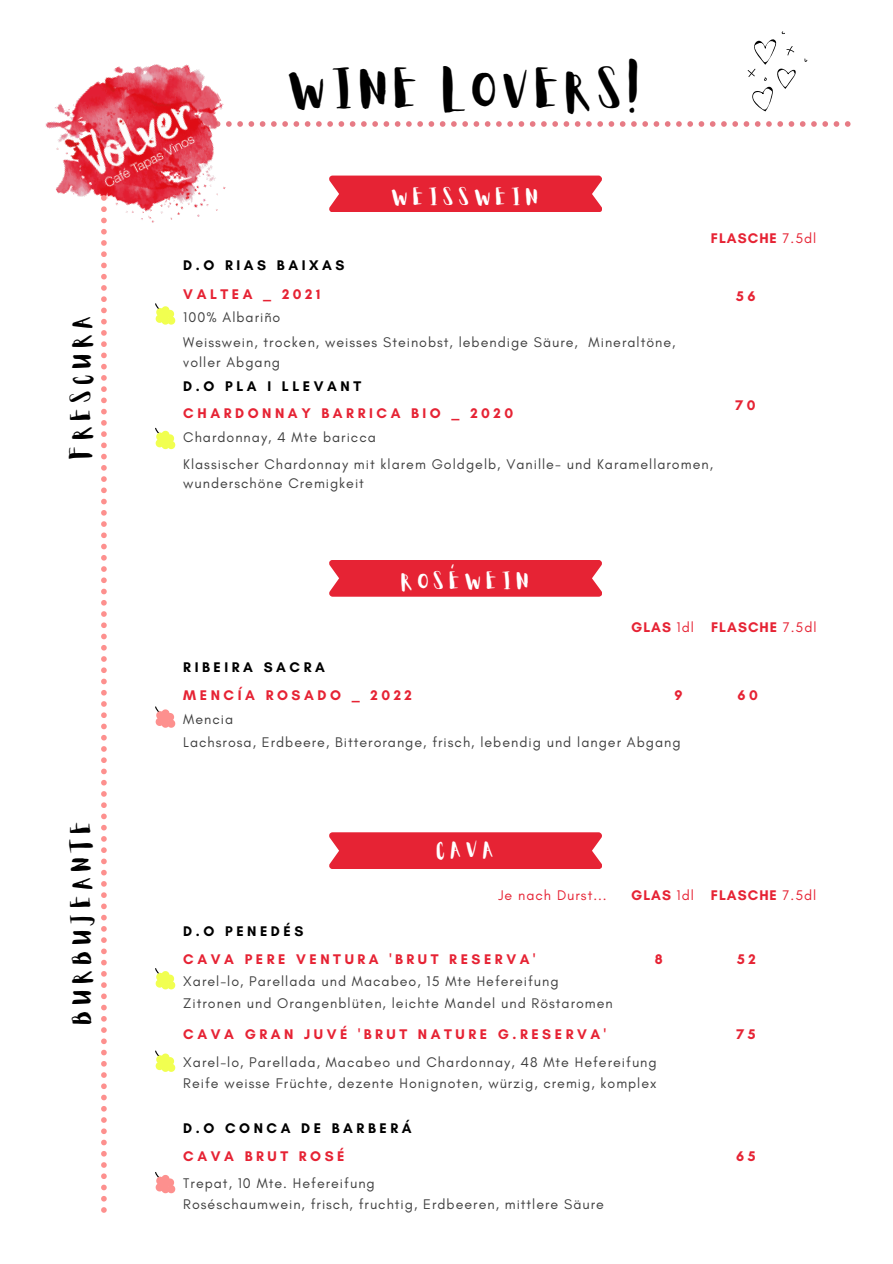
<style>
.page{position:relative;width:893px;height:1264px;background:#fff}
.page>*{position:absolute;margin:0;border:0;box-sizing:border-box;transform-origin:0 0}
.t1{font:45px "Aloja Extended";letter-spacing:.11em;color:#000}
.t2{font:22.5px "Aloja Extended";letter-spacing:.24em;color:#000}
.t3{font:19.5px "Aloja Extended";letter-spacing:.24em;color:#fff}
.t4{font:14.25px/19px "Glacial Indifference";letter-spacing:.07em;color:#3f3f3f}
.t5{font:700 14.25px "Glacial Indifference";letter-spacing:.25em;color:#e62334}
.t6{font:700 14.25px "Glacial Indifference";letter-spacing:.25em;color:#000}
.t7{font:700 14.25px "Glacial Indifference";letter-spacing:.07em;color:#e62334}
.t8{font:14.25px "Glacial Indifference";letter-spacing:.07em;color:#e62334}
.s1{font-weight:400}
</style>
<div class="page">
<svg style="left:271px;top:121px;width:579px;height:6px"></svg>
<img style="left:45px;top:64px;width:221px;height:159px">
<div style="left:329px;top:175px;width:273px;height:37px;background:#e62334"></div>
<div style="left:329px;top:560px;width:273px;height:36px;background:#e62334"></div>
<div style="left:329px;top:832px;width:273px;height:37px;background:#e62334"></div>
<svg style="left:101px;top:195px;width:6px;height:1017px"></svg>
<svg style="left:747px;top:70px;width:8px;height:7px"></svg>
<svg style="left:751px;top:31px;width:45px;height:80px"></svg>
<svg style="left:155px;top:706px;width:20px;height:21px"></svg>
<svg style="left:155px;top:428px;width:20px;height:21px"></svg>
<svg style="left:155px;top:303px;width:20px;height:21px"></svg>
<svg style="left:155px;top:968px;width:20px;height:21px"></svg>
<svg style="left:155px;top:1050px;width:20px;height:21px"></svg>
<svg style="left:155px;top:1172px;width:20px;height:21px"></svg>
<p class="t2" style="left:72px;top:458px;width:145px;rotate:-90deg">FRESCURA</p>
<p class="t2" style="left:72px;top:1023px;width:204px;rotate:-90deg">BURBUJEANTE</p>
<p class="t1" style="left:289px;top:71px;width:354px">WINE LOVERS!</p>
<p class="t6" style="left:183px;top:256px;width:163px">D.O RIAS BAIXAS</p>
<p class="t3" style="left:392px;top:188px;width:149px">WEISSWEIN</p>
<p class="t7" style="left:710px;top:230px;width:107px">FLASCHE <span class="s1">7.5dl</span></p>
<p class="t5" style="left:183px;top:285px;width:139px">VALTEA _ 2021</p>
<p class="t5" style="left:736px;top:288px;width:21px">56</p>
<p class="t4" style="left:183px;top:308px;width:99px">100% Albariño</p>
<p class="t4" style="left:183px;top:333px;width:493px">Weisswein, trocken, weisses Steinobst, lebendige Säure, Mineraltöne, voller Abgang</p>
<p class="t6" style="left:183px;top:377px;width:179px">D.O PLA I LLEVANT</p>
<p class="t5" style="left:183px;top:405px;width:331px">CHARDONNAY BARRICA BIO _ 2020</p>
<p class="t4" style="left:183px;top:427px;width:194px">Chardonnay, 4 Mte baricca</p>
<p class="t4" style="left:183px;top:454px;width:531px">Klassischer Chardonnay mit klarem Goldgelb, Vanille- und Karamellaromen, wunderschöne Cremigkeit</p>
<p class="t5" style="left:735px;top:397px;width:22px">70</p>
<p class="t3" style="left:401px;top:572px;width:130px">ROSÉWEIN</p>
<p class="t6" style="left:183px;top:659px;width:143px">RIBEIRA SACRA</p>
<p class="t5" style="left:183px;top:686px;width:230px">MENCÍA ROSADO _ 2022</p>
<p class="t4" style="left:183px;top:709px;width:51px">Mencia</p>
<p class="t5" style="left:631px;top:619px;width:64px">GLAS <span class="s1">1dl</span></p>
<p class="t5" style="left:674px;top:686px;width:10px">9</p>
<p class="t4" style="left:183px;top:733px;width:498px">Lachsrosa, Erdbeere, Bitterorange, frisch, lebendig und langer Abgang</p>
<p class="t7" style="left:711px;top:619px;width:107px">FLASCHE <span class="s1">7.5dl</span></p>
<p class="t5" style="left:737px;top:686px;width:22px">60</p>
<p class="t3" style="left:436px;top:840px;width:59px">CAVA</p>
<p class="t6" style="left:183px;top:922px;width:122px">D.O PENEDÉS</p>
<p class="t8" style="left:498px;top:886px;width:110px">Je nach Durst...</p>
<p class="t5" style="left:631px;top:886px;width:64px">GLAS <span class="s1">1dl</span></p>
<p class="t7" style="left:710px;top:886px;width:107px">FLASCHE <span class="s1">7.5dl</span></p>
<p class="t5" style="left:183px;top:950px;width:353px">CAVA PERE VENTURA 'BRUT RESERVA'</p>
<p class="t4" style="left:183px;top:971px;width:377px">Xarel-lo, Parellada und Macabeo, 15 Mte Hefereifung</p>
<p class="t4" style="left:183px;top:993px;width:431px">Zitronen und Orangenblüten, leichte Mandel und Röstaromen</p>
<p class="t5" style="left:654px;top:950px;width:9px">8</p>
<p class="t5" style="left:737px;top:950px;width:20px">52</p>
<p class="t5" style="left:183px;top:1025px;width:424px">CAVA GRAN JUVÉ 'BRUT NATURE G.RESERVA'</p>
<p class="t5" style="left:736px;top:1025px;width:21px">75</p>
<p class="t4" style="left:183px;top:1073px;width:474px">Reife weisse Früchte, dezente Honignoten, würzig, cremig, komplex</p>
<p class="t4" style="left:183px;top:1052px;width:475px">Xarel-lo, Parellada, Macabeo und Chardonnay, 48 Mte Hefereifung</p>
<p class="t6" style="left:183px;top:1119px;width:230px">D.O CONCA DE BARBERÁ</p>
<p class="t5" style="left:183px;top:1147px;width:163px">CAVA BRUT ROSÉ</p>
<p class="t5" style="left:736px;top:1147px;width:21px">65</p>
<p class="t4" style="left:183px;top:1193px;width:422px">Roséschaumwein, frisch, fruchtig, Erdbeeren, mittlere Säure</p>
<p class="t4" style="left:183px;top:1173px;width:193px">Trepat, 10 Mte. Hefereifung</p>
</div>
